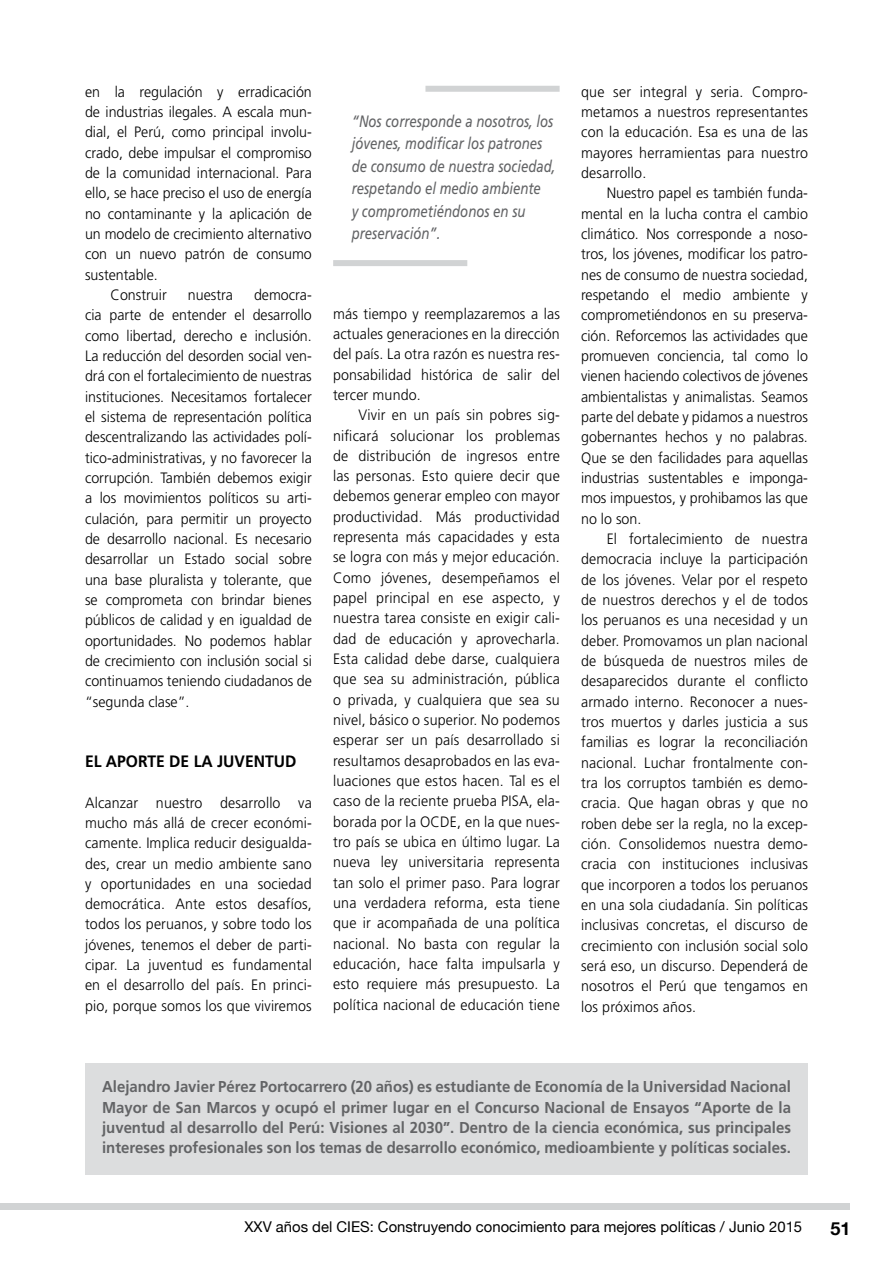
<style>
.page{position:relative;width:893px;height:1263px;background:#fff}
.page>*{position:absolute;margin:0;border:0;box-sizing:border-box;transform-origin:0 0}
.t1{font:700 18px "Helvetica Neue";color:#000}
.t2{font:italic 16.5px/22.5px "Frutiger";color:#636466;scale:.8 1}
.t3{font:700 16.5px "Frutiger";color:#000;scale:.95 1}
.t4{font:700 15.75px/20.2px "Frutiger";color:#636466;text-align:justify;scale:.95 1}
.t5{font:300 15px/20.2px "Frutiger";color:#000;text-align:justify;scale:.95 1}
.t6{font:14.85px "Helvetica Neue";color:#000}
</style>
<div class="page">
<div style="left:0;top:1203px;width:850px;height:7px;background:#d1d3d4"></div>
<div style="left:85px;top:1063px;width:723px;height:111px;background:#dcddde"></div>
<div style="left:333px;top:260px;width:134px;height:6px;background:#d1d3d4"></div>
<div style="left:425px;top:86px;width:135px;height:6px;background:#d1d3d4"></div>
<p class="t5" style="left:85px;top:81px;width:240px">en la regulación y erradicación</p>
<p class="t5" style="left:85px;top:102px;width:240px">de industrias ilegales. A escala mun-</p>
<p class="t5" style="left:85px;top:122px;width:240px">dial, el Perú, como principal involu-</p>
<p class="t5" style="left:85px;top:142px;width:240px">crado, debe impulsar el compromiso</p>
<p class="t5" style="left:85px;top:163px;width:240px">de la comunidad internacional. Para</p>
<p class="t5" style="left:85px;top:183px;width:240px">ello, se hace preciso el uso de energía</p>
<p class="t5" style="left:85px;top:203px;width:240px">no contaminante y la aplicación de</p>
<p class="t5" style="left:85px;top:224px;width:240px">un modelo de crecimiento alternativo</p>
<p class="t5" style="left:85px;top:244px;width:240px">con un nuevo patrón de consumo</p>
<p class="t5" style="left:85px;top:264px;width:78px">sustentable.</p>
<p class="t5" style="left:111px;top:285px;width:61px">Construir</p>
<p class="t5" style="left:188px;top:285px;width:49px">nuestra</p>
<p class="t5" style="left:85px;top:285px;width:240px;text-indent:169px">democra&shy;cia parte de entender el desarrollo como libertad, derecho e inclusión.<br>La reducción del desorden social ven&shy;drá con el fortalecimiento de nuestras instituciones. Necesitamos fortalecer el sistema de representación política descentralizando las actividades polí&shy;tico-administrativas, y no favorecer la corrupción. También debemos exigir a los movimientos políticos su arti&shy;culación, para permitir un proyecto de desarrollo nacional. Es necesario desarrollar un Estado social sobre una base pluralista y tolerante, que se comprometa con brindar bienes públicos de calidad y en igualdad de oportunidades. No podemos hablar de crecimiento con inclusión social si continuamos teniendo ciudadanos de “segunda clase”.</p>
<p class="t3" style="left:85px;top:751px;width:150px">El aporte de la juven</p>
<p class="t3" style="left:265px;top:751px;width:22px">tud</p>
<p class="t5" style="left:85px;top:792px;width:240px">Alcanzar nuestro desarrollo va mucho más allá de crecer económi&shy;camente. Implica reducir desigualda&shy;des, crear un medio ambiente sano y oportunidades en una sociedad democrática. Ante estos desafíos, todos los peruanos, y sobre todo los jóvenes, tenemos el deber de parti&shy;cipar. La juventud es fundamental en el desarrollo del país. En princi&shy;pio, porque somos los que viviremos</p>
<p class="t2" style="left:352px;top:109px;width:256px">“Nos corresponde a nosotros, los jóvenes, modificar los patrones de consumo de nuestra sociedad, respetando el medio ambiente<br>y comprometiéndonos en su preservación”.</p>
<p class="t5" style="left:333px;top:303px;width:240px">más tiempo y reemplazaremos a las actuales generaciones en la dirección del país. La otra razón es nuestra res&shy;ponsabilidad histórica de salir del tercer mundo.</p>
<p class="t5" style="left:333px;top:405px;width:240px;text-indent:26px">Vivir en un país sin pobres sig&shy;nificará solucionar los problemas de distribución de ingresos entre las personas. Esto quiere decir que debemos generar empleo con mayor productividad. Más productividad representa más capacidades y esta se logra con más y mejor educación.<br>Como jóvenes, desempeñamos el papel principal en ese aspecto, y nuestra tarea consiste en exigir cali&shy;dad de educación y aprovecharla.<br>Esta calidad debe darse, cualquiera que sea su administración, pública o privada, y cualquiera que sea su nivel, básico o superior. No podemos esperar ser un país desarrollado si resultamos desaprobados en las eva&shy;luaciones que estos hacen. Tal es el caso de la reciente prueba PISA, ela&shy;borada por la OCDE, en la que nues&shy;tro país se ubica en último lugar. La nueva ley universitaria representa tan solo el primer paso. Para lograr una verdadera reforma, esta tiene que ir acompañada de una política nacional. No basta con regular la educación, hace falta impulsarla y esto requiere más presupuesto. La política nacional de educación tiene</p>
<p class="t5" style="left:581px;top:81px;width:240px">que ser integral y seria. Compro&shy;metamos a nuestros representantes con la educación. Esa es una de las mayores herramientas para nuestro desarrollo.</p>
<p class="t5" style="left:581px;top:183px;width:240px;text-indent:26px">Nuestro papel es también funda&shy;mental en la lucha contra el cambio climático. Nos corresponde a noso&shy;tros, los jóvenes, modificar los patro&shy;nes de consumo de nuestra sociedad, respetando el medio ambiente y comprometiéndonos en su preserva&shy;ción. Reforcemos las actividades que promueven conciencia, tal como lo vienen haciendo colectivos de jóvenes ambientalistas y animalistas. Seamos parte del debate y pidamos a nuestros gobernantes hechos y no palabras.<br>Que se den facilidades para aquellas industrias sustentables e imponga&shy;mos impuestos, y prohibamos las que no lo son.</p>
<p class="t5" style="left:581px;top:529px;width:240px;text-indent:26px">El fortalecimiento de nuestra democracia incluye la participación de los jóvenes. Velar por el respeto de nuestros derechos y el de todos los peruanos es una necesidad y un deber. Promovamos un plan nacional de búsqueda de nuestros miles de desaparecidos durante el conflicto armado interno. Reconocer a nues&shy;tros muertos y darles justicia a sus familias es lograr la reconciliación nacional. Luchar frontalmente con&shy;tra los corruptos también es demo&shy;cracia. Que hagan obras y que no roben debe ser la regla, no la excep&shy;ción. Consolidemos nuestra demo&shy;cracia con instituciones inclusivas que incorporen a todos los peruanos en una sola ciudadanía. Sin políticas inclusivas concretas, el discurso de crecimiento con inclusión social solo será eso, un discurso. Dependerá de nosotros el Perú que tengamos en los próximos años.</p>
<p class="t4" style="left:102px;top:1077px;width:727px">Alejandro Javier Pérez Portocarrero (20 años) es estudiante de Economía de la Universidad Nacional Mayor de San Marcos y ocupó el primer lugar en el Concurso Nacional de Ensayos “Aporte de la juventud al desarrollo del Perú: Visiones al 2030”. Dentro de la ciencia económica, sus principales intereses profesionales son los temas de desarrollo económico, medioambiente y políticas sociales.</p>
<p class="t6" style="left:245px;top:1218px;width:559px">XXV años del CIES: Construyendo conocimiento para mejores políticas / Junio 2015</p>
<p class="t1" style="left:830px;top:1217px;width:22px">51</p>
</div>
